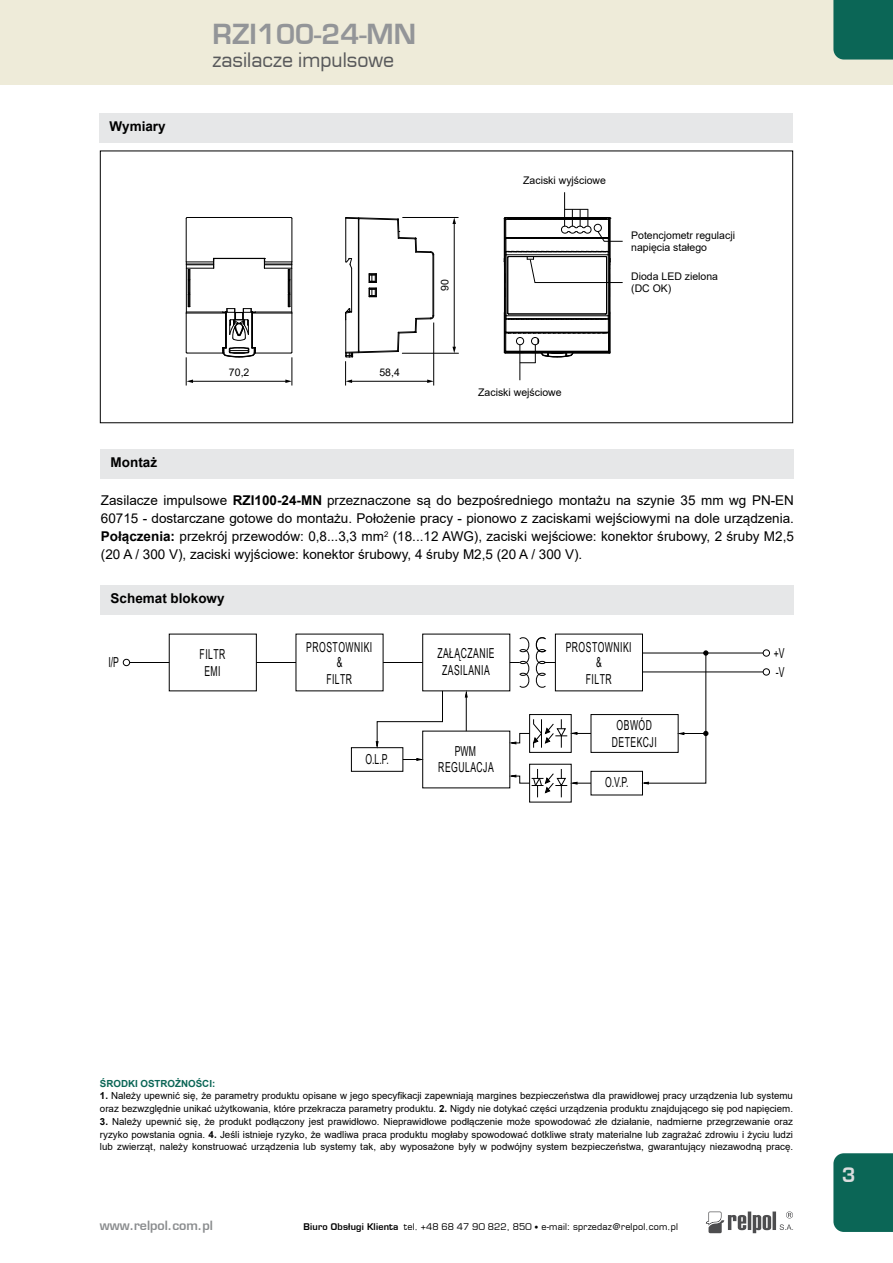
<style>
.page{position:relative;width:893px;height:1263px;background:#fff}
.page>*{position:absolute;margin:0;border:0;box-sizing:border-box;transform-origin:0 0}
.t1{font:700 27px "Euromode";color:#939598}
.t2{font:19.5px "Euromode";color:#58595b}
.t3{font:700 19.5px "Euromode";color:#dcddde}
.t4{font:13.8px/16.8px "Arial Narrow";letter-spacing:.045em;color:#000;text-align:center;scale:.76 1}
.t5{font:13.5px/18px "Arial";color:#000;text-align:justify}
.t6{font:700 13.5px "Arial";color:#000}
.t7{font:700 12.45px "Euromode";color:#8a8c8e}
.t8{font:10.5px/12px "Arial";color:#000}
.t9{font:9.75px/12.8px "Arial";color:#000}
.t10{font:700 9.75px "Arial";color:#0b6656}
.t11{font:9px "Euromode";letter-spacing:.02em;color:#000}
.s1{font-weight:700}
.s2{font-size:7.5px}
</style>
<div class="page">
<svg style="left:706px;top:1211px;width:87px;height:22px"></svg>
<div style="left:0;top:0;width:893px;height:85px;background:#eeebd9"></div>
<div style="left:833px;top:1153px;width:60px;height:79px;background:#0b6656"></div>
<div style="left:833px;top:0;width:60px;height:60px;background:#0b6656"></div>
<div style="left:101px;top:585px;width:693px;height:29px;background:#e6e7e8"></div>
<div style="left:100px;top:113px;width:693px;height:29px;background:#e6e7e8"></div>
<div style="left:529px;top:714px;width:43px;height:39px;border:1px solid #000"></div>
<div style="left:351px;top:747px;width:52px;height:25px;border:1px solid #000"></div>
<div style="left:555px;top:634px;width:88px;height:57px;border:1px solid #000"></div>
<hr style="left:642px;top:653px;width:121px;height:1px;background:#000">
<hr style="left:642px;top:671px;width:121px;height:1px;background:#000">
<hr style="left:130px;top:662px;width:39px;height:1px;background:#000">
<hr style="left:256px;top:662px;width:40px;height:1px;background:#000">
<hr style="left:383px;top:662px;width:40px;height:1px;background:#000">
<svg style="left:510px;top:636px;width:45px;height:53px"></svg>
<hr style="left:466px;top:694px;width:1px;height:37px;background:#000">
<div style="left:591px;top:714px;width:87px;height:39px;border:1px solid #000"></div>
<div style="left:591px;top:771px;width:52px;height:24px;border:1px solid #000"></div>
<svg style="left:508px;top:718px;width:83px;height:30px"></svg>
<svg style="left:508px;top:769px;width:83px;height:28px"></svg>
<svg style="left:403px;top:758px;width:21px;height:3px"></svg>
<div style="left:763px;top:649px;width:7px;height:7px;border:1px solid #000;border-radius:50%"></div>
<div style="left:763px;top:668px;width:7px;height:7px;border:1px solid #000;border-radius:50%"></div>
<div style="left:123px;top:659px;width:7px;height:7px;border:1px solid #000;border-radius:50%"></div>
<svg style="left:464px;top:690px;width:4px;height:8px"></svg>
<svg style="left:640px;top:650px;width:68px;height:135px"></svg>
<svg style="left:375px;top:690px;width:68px;height:60px"></svg>
<hr style="left:432px;top:255px;width:1px;height:61px;background:#000">
<hr style="left:433px;top:255px;width:1px;height:61px;background:#000">
<hr style="left:358px;top:219px;width:1px;height:133px;background:#000">
<hr style="left:351px;top:268px;width:1px;height:44px;background:#000">
<svg style="left:345px;top:217px;width:90px;height:80px"></svg>
<hr style="left:402px;top:353px;width:56px;height:1px;background:#000">
<hr style="left:402px;top:217px;width:56px;height:1px;background:#000">
<hr style="left:454px;top:223px;width:1px;height:125px;background:#000">
<svg style="left:452px;top:347px;width:4px;height:6px"></svg>
<svg style="left:452px;top:218px;width:4px;height:6px"></svg>
<svg style="left:345px;top:307px;width:90px;height:78px"></svg>
<hr style="left:192px;top:381px;width:95px;height:1px;background:#000">
<hr style="left:520px;top:345px;width:1px;height:35px;background:#000">
<hr style="left:564px;top:192px;width:1px;height:34px;background:#000">
<hr style="left:291px;top:313px;width:1px;height:39px;background:#000">
<hr style="left:291px;top:218px;width:1px;height:44px;background:#000">
<hr style="left:187px;top:217px;width:104px;height:1px;background:#000">
<hr style="left:187px;top:353px;width:36px;height:1px;background:#000">
<hr style="left:186px;top:312px;width:37px;height:1px;background:#000">
<svg style="left:285px;top:351px;width:8px;height:34px"></svg>
<hr style="left:186px;top:313px;width:40px;height:1px;background:#000">
<hr style="left:186px;top:218px;width:1px;height:44px;background:#000">
<hr style="left:214px;top:258px;width:50px;height:1px;background:#000">
<hr style="left:186px;top:313px;width:1px;height:39px;background:#000">
<svg style="left:186px;top:351px;width:7px;height:34px"></svg>
<hr style="left:252px;top:313px;width:40px;height:1px;background:#000">
<hr style="left:255px;top:312px;width:37px;height:1px;background:#000">
<hr style="left:225px;top:312px;width:1px;height:36px;background:#000">
<hr style="left:252px;top:312px;width:1px;height:36px;background:#000">
<hr style="left:255px;top:353px;width:36px;height:1px;background:#000">
<hr style="left:226px;top:311px;width:1px;height:37px;background:#000">
<hr style="left:251px;top:311px;width:1px;height:37px;background:#000">
<svg style="left:186px;top:258px;width:29px;height:55px"></svg>
<svg style="left:264px;top:258px;width:29px;height:55px"></svg>
<svg style="left:222px;top:347px;width:34px;height:11px"></svg>
<svg style="left:222px;top:308px;width:34px;height:33px"></svg>
<hr style="left:505px;top:255px;width:1px;height:61px;background:#000">
<hr style="left:506px;top:255px;width:1px;height:61px;background:#000">
<hr style="left:608px;top:255px;width:1px;height:61px;background:#000">
<hr style="left:507px;top:257px;width:1px;height:56px;background:#000">
<hr style="left:606px;top:257px;width:1px;height:56px;background:#000">
<hr style="left:609px;top:268px;width:1px;height:44px;background:#000">
<hr style="left:504px;top:268px;width:1px;height:44px;background:#000">
<svg style="left:503px;top:312px;width:108px;height:51px"></svg>
<svg style="left:503px;top:209px;width:120px;height:88px"></svg>
<div style="left:101px;top:449px;width:693px;height:29px;background:#e6e7e8"></div>
<h3 class="t6" style="left:110px;top:117px;width:58px">Wymiary</h3>
<h3 class="t6" style="left:111px;top:453px;width:48px">Montaż</h3>
<h1 class="t1" style="left:213px;top:18px;width:205px">RZI100-24-MN</h1>
<h2 class="t2" style="left:213px;top:48px;width:183px">zasilacze impulsowe</h2>
<p class="t8" style="left:229px;top:366px;width:22px">70,2</p>
<p class="t8" style="left:379px;top:366px;width:22px">58,4</p>
<p class="t8" style="left:439px;top:291px;width:13px;rotate:-90deg">90</p>
<p class="t8" style="left:523px;top:174px;width:84px">Zaciski wyjściowe</p>
<p class="t8" style="left:631px;top:229px;width:105px">Potencjometr regulacji napięcia stałego</p>
<p class="t8" style="left:631px;top:271px;width:88px">Dioda LED zielona (DC OK)</p>
<p class="t8" style="left:478px;top:387px;width:85px">Zaciski wejściowe</p>
<p class="t5" style="left:101px;top:491px;width:695px">Zasilacze impulsowe <span class="s1">RZI100-24-MN</span> przeznaczone są do bezpośredniego montażu na szynie 35 mm wg PN-EN 60715 - dostarczane gotowe do montażu. Położenie pracy - pionowo z zaciskami wejściowymi na dole urządzenia.<br><span class="s1">Połączenia:</span> przekrój przewodów: 0,8...3,3 mm<sup>2</sup> (18...12 AWG), zaciski wejściowe: konektor śrubowy, 2 śruby M2,5 (20 A / 300 V), zaciski wyjściowe: konektor śrubowy, 4 śruby M2,5 (20 A / 300 V).</p>
<h3 class="t6" style="left:111px;top:589px;width:116px">Schemat blokowy</h3>
<h3 class="t4" style="left:109px;top:653px;width:15px">I/P</h3>
<h3 class="t4" style="left:200px;top:645px;width:35px">FILTR<br>EMI</h3>
<h3 class="t4" style="left:306px;top:638px;width:88px">PROSTOWNIKI</h3>
<h3 class="t4" style="left:337px;top:653px;width:9px">&amp;</h3>
<h3 class="t4" style="left:326px;top:670px;width:35px">FILTR</h3>
<h3 class="t4" style="left:437px;top:644px;width:77px">ZAŁĄCZANIE<br>ZASILANIA</h3>
<h3 class="t4" style="left:566px;top:638px;width:88px">PROSTOWNIKI</h3>
<h3 class="t4" style="left:596px;top:653px;width:9px">&amp;</h3>
<h3 class="t4" style="left:586px;top:670px;width:35px">FILTR</h3>
<h3 class="t4" style="left:617px;top:717px;width:48px">OBWÓD</h3>
<h3 class="t4" style="left:365px;top:750px;width:32px">O.L.P.</h3>
<h3 class="t4" style="left:438px;top:742px;width:74px">PWM<br>REGULACJA</h3>
<h3 class="t4" style="left:612px;top:733px;width:61px">DETEKCJI</h3>
<h3 class="t4" style="left:605px;top:774px;width:32px">O.V.P.</h3>
<h3 class="t4" style="left:774px;top:643px;width:16px;line-height:18.9px;text-align:left">+V -V</h3>
<p class="t10" style="left:100px;top:1076px;width:117px">ŚRODKI OSTROŻNOŚCI:</p>
<p class="t9" style="left:100px;top:1089px;width:695px"><span class="s1">1.</span> Należy upewnić się, że parametry produktu opisane w jego specyfikacji zapewniają margines bezpieczeństwa dla prawidłowej pracy urządzenia lub systemu oraz bezwzględnie unikać użytkowania, które przekracza parametry produktu. <span class="s1">2.</span> Nigdy nie dotykać części urządzenia produktu znajdującego się pod napięciem.</p>
<p class="t9" style="left:100px;top:1115px;width:695px;text-align:justify"><span class="s1">3.</span> Należy upewnić się, że produkt podłączony jest prawidłowo. Nieprawidłowe podłączenie może spowodować złe działanie, nadmierne przegrzewanie oraz ryzyko powstania ognia. <span class="s1">4.</span> Jeśli istnieje ryzyko, że wadliwa praca produktu mogłaby spowodować dotkliwe straty materialne lub zagrażać zdrowiu i życiu ludzi lub zwierząt, należy konstruować urządzenia lub systemy tak, aby wyposażone były w podwójny system bezpieczeństwa, gwarantujący niezawodną pracę.</p>
<p class="t7" style="left:100px;top:1218px;width:114px">www.relpol.com.pl</p>
<p class="t11" style="left:304px;top:1221px;width:376px"><span class="s1">Biuro Obsługi Klienta</span> tel. +48 68 47 90 822, 850 <span class="s2">•</span> e-mail: sprzedaz@relpol.com.pl</p>
<h2 class="t3" style="left:842px;top:1163px;width:15px">3</h2>
</div>
